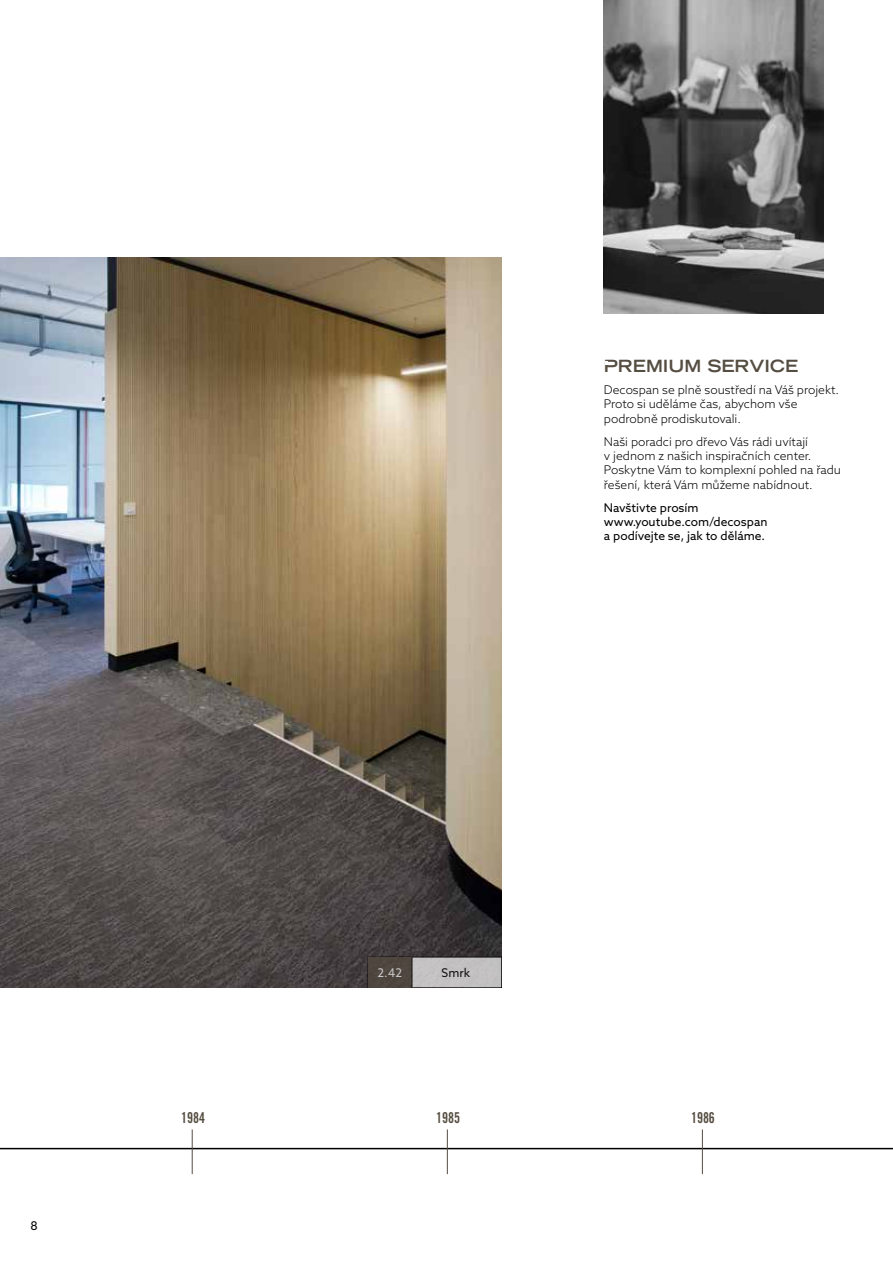
<style>
.page{position:relative;width:893px;height:1263px;background:#fff}
.page>*{position:absolute;margin:0;border:0;box-sizing:border-box;transform-origin:0 0}
.t1{font:700 expanded 16.8px "Trade Gothic LT Std";color:#554d41}
.t2{font:15px "Trade Gothic LT Std Bd Cn 20";color:#554d41;scale:.9 1}
.t3{font:300 12px/14.4px "Azo Sans";color:#000}
.t4{font:12px/14.4px "Azo Sans";color:#000}
.t5{font:12px "Azo Sans";color:#fff}
</style>
<div class="page">
<hr style="left:0;top:1148px;width:893px;height:1px;background:#000">
<hr style="left:702px;top:1129px;width:1px;height:45px;background:#554d41">
<img style="left:0;top:257px;width:502px;height:731px">
<div style="left:368px;top:957px;width:134px;height:31px;background:#c2c1c2"></div>
<div style="left:368px;top:957px;width:44px;height:31px;background:#4e463e"></div>
<hr style="left:412px;top:957px;width:1px;height:31px;background:#000">
<img style="left:604px;top:0;width:219px;height:313px">
<hr style="left:192px;top:1129px;width:1px;height:45px;background:#554d41">
<hr style="left:447px;top:1129px;width:1px;height:45px;background:#554d41">
<h1 class="t1" style="left:604px;top:355px;width:196px">PREMIUM SERVICE</h1>
<p class="t3" style="left:604px;top:382px;width:237px">Decospan se plně soustředí na Váš projekt.<br>Proto si uděláme čas, abychom vše podrobně prodiskutovali.</p>
<p class="t3" style="left:604px;top:434px;width:239px">Naši poradci pro dřevo Vás rádi uvítají<br>v jednom z našich inspiračních center.<br>Poskytne Vám to komplexní pohled na řadu řešení, která Vám můžeme nabídnout.</p>
<p class="t4" style="left:604px;top:500px;width:165px">Navštivte prosím www.youtube.com/decospan a podívejte se, jak to děláme.</p>
<p class="t4" style="left:30px;top:1219px;width:9px">8</p>
<p class="t5" style="left:377px;top:965px;width:26px">2.42</p>
<p class="t4" style="left:442px;top:966px;width:30px">Smrk</p>
<p class="t2" style="left:181px;top:1109px;width:28px">1984</p>
<p class="t2" style="left:436px;top:1109px;width:28px">1985</p>
<p class="t2" style="left:691px;top:1109px;width:28px">1986</p>
</div>
